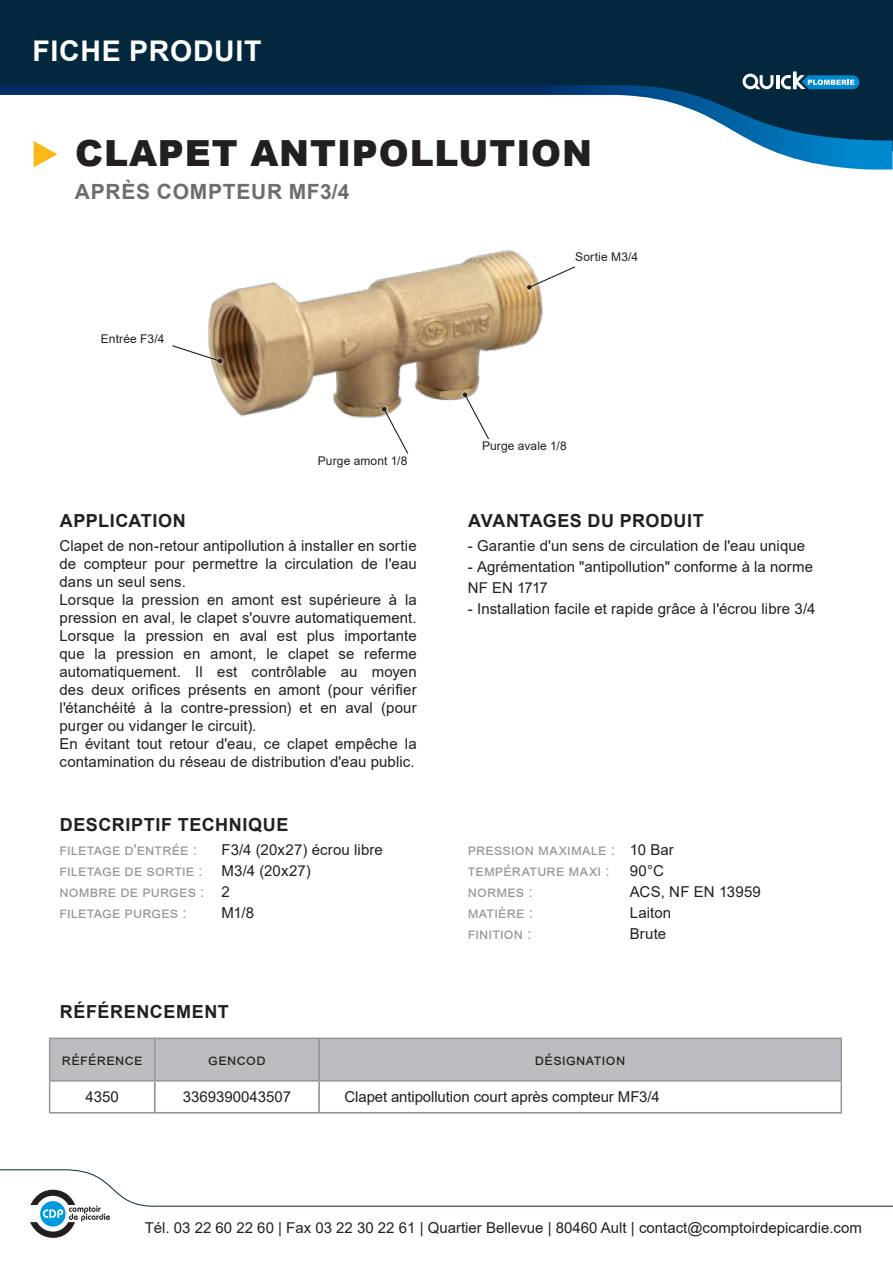
<style>
.page{position:relative;width:893px;height:1263px;background:#fff}
.page>*{position:absolute;margin:0;border:0;box-sizing:border-box;transform-origin:0 0}
.t1{font:900 36px "Arial";letter-spacing:.025em;color:#231f20}
.t2{font:700 28.5px "Arial";letter-spacing:.025em;color:#fff}
.t3{font:700 21px "Arial";letter-spacing:.035em;color:#6c6d70}
.t4{font:700 18px "Arial";letter-spacing:.035em;color:#231f20}
.t5{font:15px/18px "Arial";letter-spacing:.005em;color:#231f20;text-align:justify}
.t6{font:15px "Arial";letter-spacing:.01em;color:#939598}
.t7{font:15px "Arial";letter-spacing:.035em;color:#939598}
.t8{font:15px "Arial";letter-spacing:.03em;color:#231f20}
.t9{font:12px "Arial";letter-spacing:.015em;color:#231f20}
.s1{color:#231f20}
</style>
<div class="page">
<div style="left:0;top:0;width:893px;height:162px;background:#03273c"></div>
<svg style="left:0;top:85px;width:892px;height:85px"></svg>
<hr style="left:776px;top:75px;width:3px;height:14px;background:#fff">
<svg style="left:781px;top:72px;width:78px;height:17px"></svg>
<svg style="left:742px;top:74px;width:31px;height:15px"></svg>
<svg style="left:0;top:1169px;width:893px;height:69px"></svg>
<svg style="left:34px;top:141px;width:23px;height:26px"></svg>
<div style="left:50px;top:1039px;width:790px;height:41px;background:#bcbdc0"></div>
<hr style="left:318px;top:1082px;width:2px;height:30px;background:#939598">
<hr style="left:154px;top:1112px;width:165px;height:1px;background:#939598">
<hr style="left:319px;top:1112px;width:523px;height:1px;background:#939598">
<hr style="left:154px;top:1039px;width:2px;height:41px;background:#939598">
<hr style="left:318px;top:1039px;width:2px;height:41px;background:#939598">
<hr style="left:49px;top:1037px;width:106px;height:2px;background:#939598">
<hr style="left:49px;top:1039px;width:1px;height:41px;background:#939598">
<hr style="left:155px;top:1037px;width:164px;height:2px;background:#939598">
<hr style="left:319px;top:1037px;width:523px;height:2px;background:#939598">
<hr style="left:840px;top:1039px;width:2px;height:41px;background:#939598">
<hr style="left:49px;top:1112px;width:105px;height:1px;background:#939598">
<hr style="left:154px;top:1082px;width:2px;height:30px;background:#939598">
<hr style="left:49px;top:1080px;width:106px;height:2px;background:#939598">
<hr style="left:49px;top:1082px;width:1px;height:30px;background:#939598">
<hr style="left:155px;top:1080px;width:164px;height:2px;background:#939598">
<hr style="left:319px;top:1080px;width:523px;height:2px;background:#939598">
<hr style="left:840px;top:1082px;width:2px;height:30px;background:#939598">
<img style="left:208px;top:250px;width:335px;height:168px">
<svg style="left:524px;top:264px;width:19px;height:30px"></svg>
<svg style="left:527px;top:265px;width:49px;height:25px"></svg>
<svg style="left:208px;top:342px;width:19px;height:26px"></svg>
<svg style="left:172px;top:344px;width:51px;height:20px"></svg>
<svg style="left:378px;top:404px;width:35px;height:14px"></svg>
<svg style="left:382px;top:407px;width:27px;height:47px"></svg>
<svg style="left:459px;top:389px;width:34px;height:29px"></svg>
<svg style="left:462px;top:392px;width:28px;height:48px"></svg>
<h2 class="t2" style="left:32px;top:31px;width:231px">FICHE PRODUIT</h2>
<p class="t1" style="left:75px;top:127px;width:518px">CLAPET ANTIPOLLUTION</p>
<p class="t3" style="left:75px;top:177px;width:276px">APRÈS COMPTEUR MF3/4</p>
<p class="t9" style="left:101px;top:330px;width:65px">Entrée F3/4</p>
<p class="t9" style="left:318px;top:452px;width:91px">Purge amont 1/8</p>
<p class="t4" style="left:60px;top:508px;width:128px">APPLICATION</p>
<p class="t5" style="left:60px;top:536px;width:359px">Clapet de non-retour antipollution à installer en sortie de compteur pour permettre la circulation de l'eau dans un seul sens.</p>
<p class="t5" style="left:60px;top:590px;width:359px">Lorsque la pression en amont est supérieure à la pression en aval, le clapet s'ouvre automatiquement.<br>Lorsque la pression en aval est plus importante que la pression en amont, le clapet se referme automatiquement. Il est contrôlable au moyen des deux orifices présents en amont (pour vérifier l'étanchéité à la contre-pression) et en aval (pour purger ou vidanger le circuit).</p>
<p class="t5" style="left:60px;top:734px;width:359px">En évitant tout retour d'eau, ce clapet empêche la contamination du réseau de distribution d'eau public.</p>
<p class="t4" style="left:60px;top:812px;width:230px">DESCRIPTIF TECHNIQUE</p>
<p class="t6" style="left:60px;top:840px;width:139px">filetage d'entrée :</p>
<p class="t5" style="left:222px;top:841px;width:163px">F3/4 (20x27) écrou libre</p>
<p class="t6" style="left:60px;top:861px;width:145px">filetage de sortie :</p>
<p class="t5" style="left:222px;top:862px;width:91px">M3/4 (20x27)</p>
<p class="t6" style="left:60px;top:882px;width:172px">nombre de purges : <span class="s1">2</span></p>
<p class="t6" style="left:60px;top:903px;width:129px">filetage purges :</p>
<p class="t5" style="left:222px;top:904px;width:34px">M1/8</p>
<p class="t4" style="left:60px;top:999px;width:171px">RÉFÉRENCEMENT</p>
<p class="t9" style="left:575px;top:248px;width:64px">Sortie M3/4</p>
<p class="t9" style="left:482px;top:438px;width:86px">Purge avale 1/8</p>
<p class="t4" style="left:468px;top:508px;width:237px">AVANTAGES DU PRODUIT</p>
<p class="t5" style="left:468px;top:536px;width:339px">- Garantie d'un sens de circulation de l'eau unique</p>
<p class="t5" style="left:468px;top:556px;width:347px;line-height:21px">- Agrémentation "antipollution" conforme à la norme<br>NF EN 1717</p>
<p class="t5" style="left:468px;top:599px;width:349px">- Installation facile et rapide grâce à l'écrou libre 3/4</p>
<p class="t6" style="left:468px;top:840px;width:208px">pression maximale : <span class="s1">10 Bar</span></p>
<p class="t7" style="left:468px;top:861px;width:143px">température maxi :</p>
<p class="t5" style="left:630px;top:862px;width:36px">90°C</p>
<p class="t6" style="left:468px;top:882px;width:66px">normes :</p>
<p class="t5" style="left:630px;top:883px;width:133px">ACS, NF EN 13959</p>
<p class="t6" style="left:468px;top:903px;width:67px">matière :</p>
<p class="t5" style="left:630px;top:904px;width:43px">Laiton</p>
<p class="t6" style="left:468px;top:924px;width:65px">finition :</p>
<p class="t5" style="left:630px;top:925px;width:38px">Brute</p>
<p class="t8" style="left:62px;top:1049px;width:82px">référence</p>
<p class="t5" style="left:208px;top:1051px;width:59px">gencod</p>
<p class="t5" style="left:535px;top:1051px;width:92px">désignation</p>
<p class="t5" style="left:86px;top:1088px;width:35px">4350</p>
<p class="t5" style="left:183px;top:1088px;width:110px">3369390043507</p>
<p class="t5" style="left:345px;top:1088px;width:317px">Clapet antipollution court après compteur MF3/4</p>
<p class="t5" style="left:145px;top:1219px;width:719px">Tél. 03 22 60 22 60 | Fax 03 22 30 22 61 | Quartier Bellevue | 80460 Ault | contact@comptoirdepicardie.com</p>
</div>
